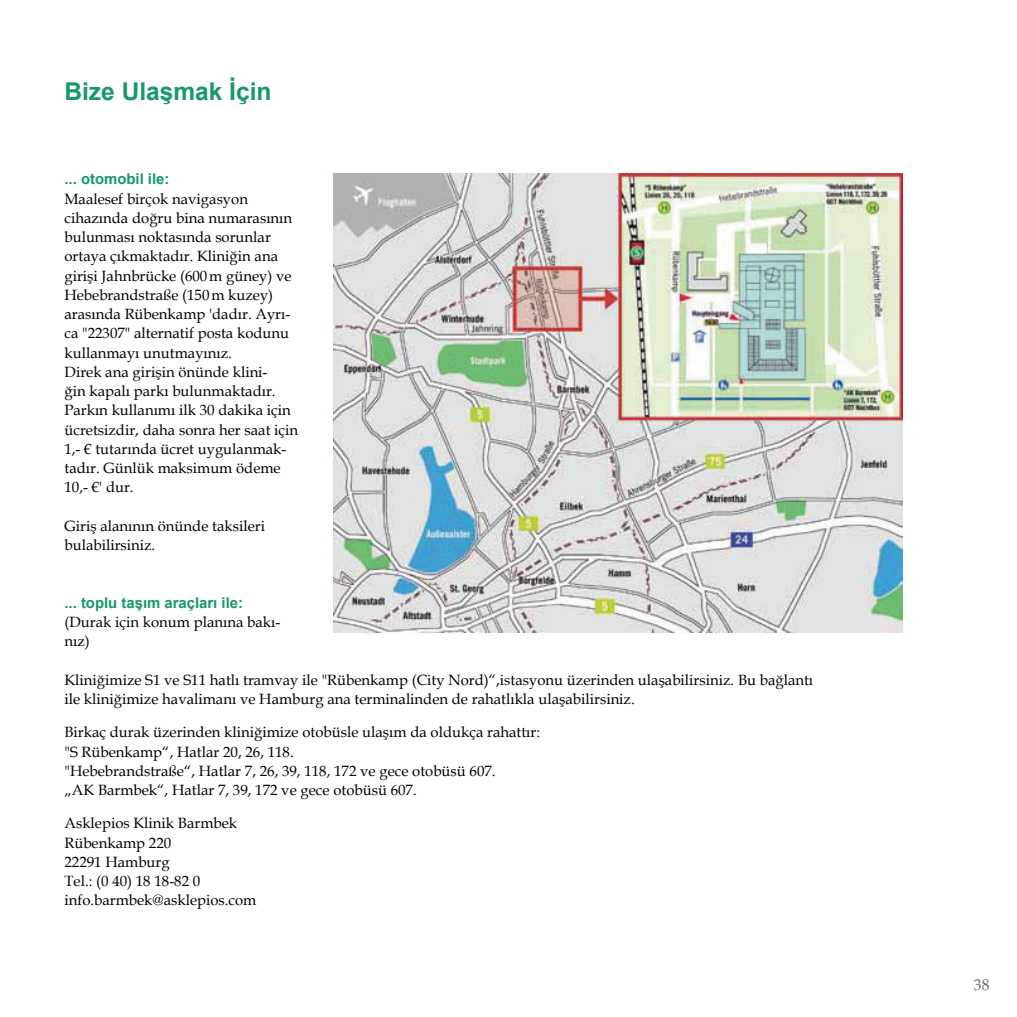
<style>
.page{position:relative;width:1017px;height:1017px;background:#fff}
.page>*{position:absolute;margin:0;border:0;box-sizing:border-box;transform-origin:0 0}
.t1{font:700 24.5px "Arial";color:#179965}
.t2{font:15.75px "Palatino LT Std";color:#6c6d70}
.t3{font:14.88px/19.2px "Book Antiqua";color:#000001}
.t4{font:700 14.88px "Arial";color:#179965}
</style>
<div class="page">
<img style="left:333px;top:174px;width:569px;height:458px">
<h1 class="t1" style="left:64px;top:75px;width:208px">Bize Ulaşmak İçin</h1>
<p class="t4" style="left:64px;top:169px;width:106px">... otomobil ile:</p>
<p class="t3" style="left:64px;top:189px;width:235px">Maalesef birçok navigasyon cihazında doğru bina numarasının bulunması noktasında sorunlar ortaya çıkmaktadır. Kliniğin ana girişi Jahnbrücke (600m güney) ve<br>Hebebrandstraße (150m kuzey) arasında Rübenkamp 'dadır. Ayrı&shy;ca "22307" alternatif posta kodunu kullanmayı unutmayınız.<br>Direk ana girişin önünde klini-<br>ğin kapalı parkı bulunmaktadır.<br>Parkın kullanımı ilk 30 dakika için ücretsizdir, daha sonra her saat için<br>1,- € tutarında ücret uygulanmak&shy;tadır. Günlük maksimum ödeme<br>10,- €' dur.</p>
<p class="t3" style="left:64px;top:516px;width:202px">Giriş alanının önünde taksileri bulabilirsiniz.</p>
<p class="t4" style="left:64px;top:593px;width:180px">... toplu taşım araçları ile:</p>
<p class="t3" style="left:64px;top:612px;width:217px">(Durak için konum planına bakı&shy;nız)</p>
<p class="t3" style="left:64px;top:670px;width:750px">Kliniğimize S1 ve S11 hatlı tramvay ile "Rübenkamp (City Nord)“,istasyonu üzerinden ulaşabilirsiniz. Bu bağlantı ile kliniğimize havalimanı ve Hamburg ana terminalinden de rahatlıkla ulaşabilirsiniz.</p>
<p class="t3" style="left:64px;top:722px;width:477px">Birkaç durak üzerinden kliniğimize otobüsle ulaşım da oldukça rahattır: "S Rübenkamp“, Hatlar 20, 26, 118.<br>"Hebebrandstraße“, Hatlar 7, 26, 39, 118, 172 ve gece otobüsü 607.<br>„AK Barmbek“, Hatlar 7, 39, 172 ve gece otobüsü 607.</p>
<p class="t3" style="left:64px;top:813px;width:193px">Asklepios Klinik Barmbek<br>Rübenkamp 220<br>22291 Hamburg<br>Tel.: (0 40) 18 18-82 0 info.barmbek@asklepios.com</p>
<p class="t2" style="left:974px;top:975px;width:17px">38</p>
</div>
